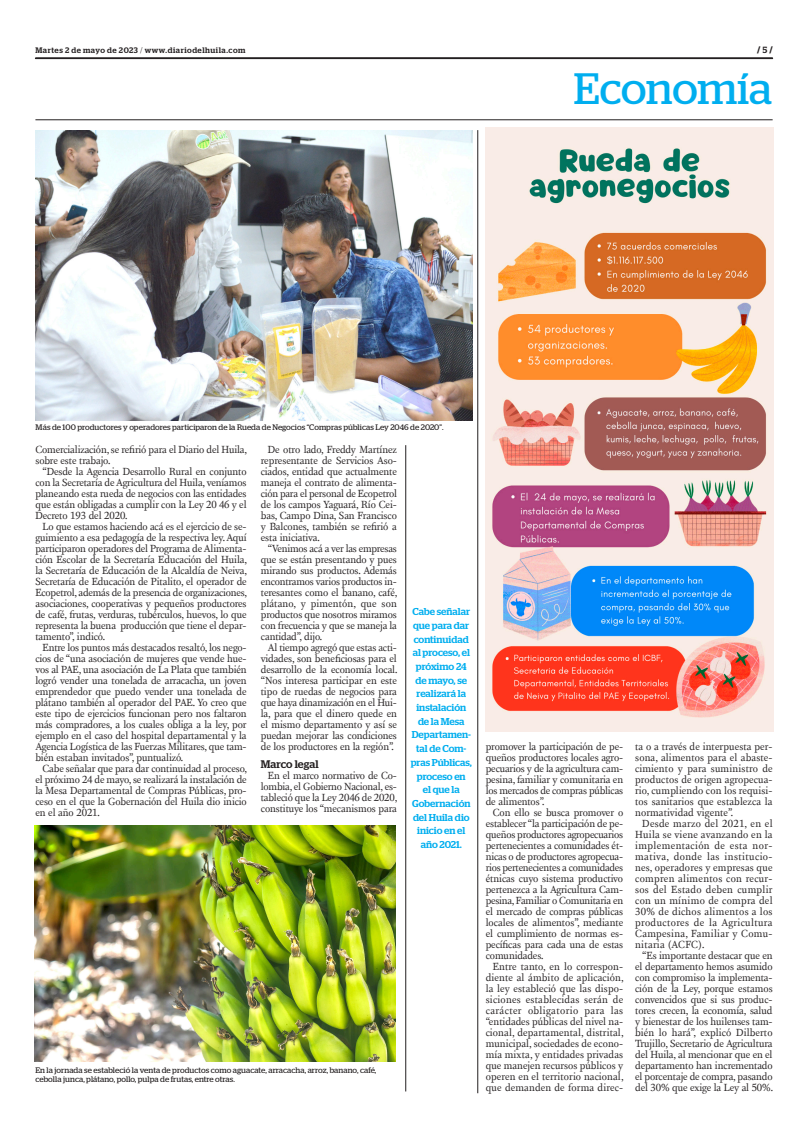
<style>
.page{position:relative;width:801px;height:1134px;background:#fff}
.page>*{position:absolute;margin:0;border:0;box-sizing:border-box;transform-origin:0 0}
.t1{font:43.9px "Stag";letter-spacing:-.005em;color:#00aeef}
.t2{font:500 11px "Stag";color:#231f20}
.t3{font:10.6px/11px "New Fournier BP";letter-spacing:-.01em;color:#231f20;text-align:justify}
.t4{font:500 10px/13.7px "Stag";color:#00aeef;text-align:center}
.t5{font:700 9px "Stag";color:#231f20}
.t6{font:8px/9px "Stag";letter-spacing:.005em;color:#231f20}
.t7{font:500 8px "Stag";letter-spacing:.065em;color:#231f20}
.s1{font-weight:300}
.s2{font-weight:500}
</style>
<div class="page">
<svg style="left:35px;top:58px;width:738px;height:1px"></svg>
<hr style="left:35px;top:120px;width:737px;height:1px;background:#231f20">
<img style="left:35px;top:130px;width:437px;height:290px">
<img style="left:34px;top:825px;width:362px;height:236px">
<img style="left:486px;top:127px;width:288px;height:605px">
<hr style="left:477px;top:130px;width:1px;height:963px;background:#231f20">
<hr style="left:405px;top:445px;width:1px;height:646px;background:#231f20">
<p class="t7" style="left:35px;top:45px;width:211px">Martes 2 de mayo de 2023 <span class="s1">/</span> www.diariodelhuila.com</p>
<p class="t5" style="left:757px;top:45px;width:17px">/ <span class="s2">5</span> /</p>
<h1 class="t1" style="left:574px;top:63px;width:200px">Economía</h1>
<p class="t6" style="left:36px;top:423px;width:409px">Más de 100 productores y operadores participaron de la Rueda de Negocios “Compras públicas Ley 2046 de 2020”.</p>
<p class="t3" style="left:35px;top:444px;width:213px">Comercialización, se refirió para el Diario del Huila, sobre este trabajo.</p>
<p class="t3" style="left:35px;top:466px;width:213px;text-indent:7px">“Desde la Agencia Desarrollo Rural en conjunto con la Secretaría de Agricultura del Huila, veníamos planeando esta rueda de negocios con las entidades que están obligadas a cumplir con la Ley 20 46 y el Decreto 193 del 2020.</p>
<p class="t3" style="left:35px;top:521px;width:213px;text-indent:7px">Lo que estamos haciendo acá es el ejercicio de se&shy;guimiento a esa pedagogía de la respectiva ley. Aquí participaron operadores del Programa de Alimenta&shy;ción Escolar de la Secretaría Educación del Huila, la Secretaría de Educación de la Alcaldía de Neiva, Secretaría de Educación de Pitalito, el operador de Ecopetrol, además de la presencia de organizaciones, asociaciones, cooperativas y pequeños productores de café, frutas, verduras, tubérculos, huevos, lo que representa la buena producción que tiene el depar&shy;tamento”, indicó.</p>
<p class="t3" style="left:35px;top:642px;width:213px;text-indent:7px">Entre los puntos más destacados resaltó, los nego&shy;cios de “una asociación de mujeres que vende hue&shy;vos al PAE, una asociación de La Plata que también logró vender una tonelada de arracacha, un joven emprendedor que puedo vender una tonelada de plátano también al operador del PAE. Yo creo que este tipo de ejercicios funcionan pero nos faltaron más compradores, a los cuales obliga a la ley, por ejemplo en el caso del hospital departamental y la Agencia Logística de las Fuerzas Militares, que tam&shy;bién estaban invitados”, puntualizó.</p>
<p class="t3" style="left:35px;top:763px;width:213px;text-indent:7px">Cabe señalar que para dar continuidad al proceso, el próximo 24 de mayo, se realizará la instalación de la Mesa Departamental de Compras Públicas, pro&shy;ceso en el que la Gobernación del Huila dio inicio en el año 2021.</p>
<p class="t3" style="left:261px;top:444px;width:138px;text-indent:7px">De otro lado, Freddy Martínez representante de Servicios Aso&shy;ciados, entidad que actualmente maneja el contrato de alimenta&shy;ción para el personal de Ecopetrol de los campos Yaguará, Río Cei&shy;bas, Campo Dina, San Francisco y Balcones, también se refirió a esta iniciativa.</p>
<p class="t3" style="left:261px;top:543px;width:138px;text-indent:7px">“Venimos acá a ver las empresas que se están presentando y pues mirando sus productos. Además encontramos varios productos in&shy;teresantes como el banano, café, plátano, y pimentón, que son productos que nosotros miramos con frecuencia y que se maneja la cantidad”, dijo.</p>
<p class="t3" style="left:261px;top:642px;width:138px;text-indent:7px">Al tiempo agregó que estas acti&shy;vidades, son beneficiosas para el desarrollo de la economía local. “Nos interesa participar en este tipo de ruedas de negocios para que haya dinamización en el Hui&shy;la, para que el dinero quede en el mismo departamento y así se puedan mejorar las condiciones de los productores en la región”.</p>
<p class="t2" style="left:261px;top:757px;width:59px">Marco legal</p>
<p class="t3" style="left:261px;top:770px;width:138px;text-indent:7px">En el marco normativo de Co&shy;lombia, el Gobierno Nacional, es&shy;tableció que la Ley 2046 de 2020, constituye los “mecanismos para</p>
<p class="t4" style="left:411px;top:605px;width:63px">Cabe señalar que para dar continuidad al proceso, el próximo 24 de mayo, se realizará la instalación de la Mesa<br>Departamen&shy;tal de Com&shy;pras Públicas, proceso en<br>el que la<br>Gobernación del Huila dio inicio en el año 2021.</p>
<p class="t6" style="left:35px;top:1065px;width:342px">En la jornada se estableció la venta de productos como aguacate, arracacha, arroz, banano, café, cebolla junca, plátano, pollo, pulpa de frutas, entre otras.</p>
<p class="t3" style="left:486px;top:741px;width:139px">promover la participación de pe&shy;queños productores locales agro&shy;pecuarios y de la agricultura cam&shy;pesina, familiar y comunitaria en los mercados de compras públicas de alimentos”.</p>
<p class="t3" style="left:486px;top:807px;width:139px;text-indent:7px">Con ello se busca promover o establecer “la participación de pe&shy;queños productores agropecuarios pertenecientes a comunidades ét&shy;nicas o de productores agropecua&shy;rios pertenecientes a comunidades étnicas cuyo sistema productivo pertenezca a la Agricultura Cam&shy;pesina, Familiar o Comunitaria en el mercado de compras públicas locales de alimentos”, mediante el cumplimiento de normas es&shy;pecíficas para cada una de estas comunidades.</p>
<p class="t3" style="left:486px;top:961px;width:139px;text-indent:7px">Entre tanto, en lo correspon&shy;diente al ámbito de aplicación, la ley estableció que las dispo&shy;siciones establecidas serán de carácter obligatorio para las “entidades públicas del nivel na&shy;cional, departamental, distrital, municipal, sociedades de econo&shy;mía mixta, y entidades privadas que manejen recursos públicos y operen en el territorio nacional, que demanden de forma direc-</p>
<p class="t3" style="left:635px;top:741px;width:139px">ta o a través de interpuesta per&shy;sona, alimentos para el abaste&shy;cimiento y para suministro de productos de origen agropecua&shy;rio, cumpliendo con los requisi&shy;tos sanitarios que establezca la normatividad vigente”.</p>
<p class="t3" style="left:635px;top:818px;width:139px;text-indent:7px">Desde marzo del 2021, en el Huila se viene avanzando en la implementación de esta nor&shy;mativa, donde las institucio&shy;nes, operadores y empresas que compren alimentos con recur&shy;sos del Estado deben cumplir con un mínimo de compra del 30% de dichos alimentos a los productores de la Agricultura Campesina, Familiar y Comu&shy;nitaria (ACFC).</p>
<p class="t3" style="left:635px;top:950px;width:139px;text-indent:7px">“Es importante destacar que en el departamento hemos asumido con compromiso la implementa&shy;ción de la Ley, porque estamos convencidos que si sus produc&shy;tores crecen, la economía, salud y bienestar de los huilenses tam&shy;bién lo hará”, explicó Dilberto Trujillo, Secretario de Agricultura del Huila, al mencionar que en el departamento han incrementado el porcentaje de compra, pasando del 30% que exige la Ley al 50%.</p>
</div>
